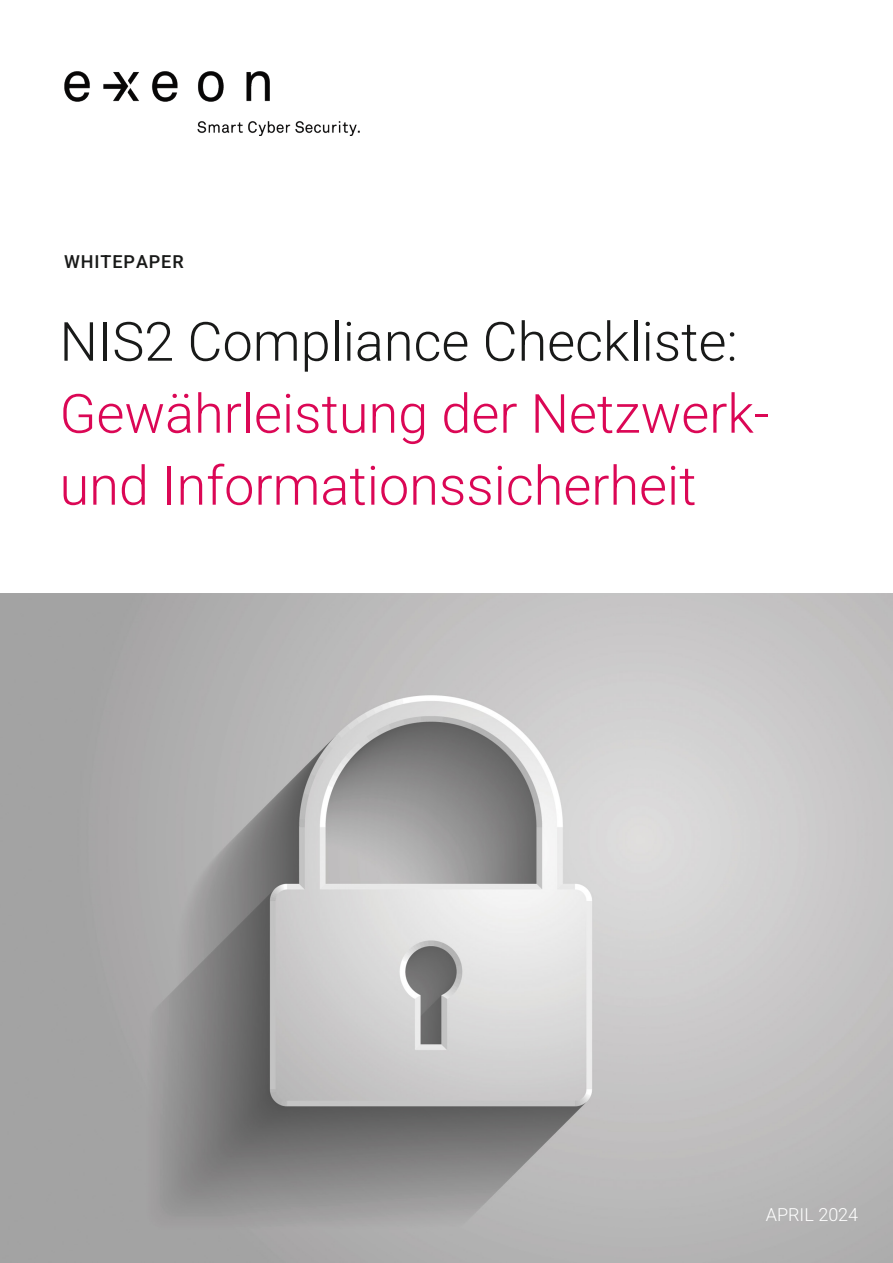
<style>
.page{position:relative;width:893px;height:1263px;background:#fff}
.page>*{position:absolute;margin:0;border:0;box-sizing:border-box;transform-origin:0 0}
.t1{font:300 54px/72px "Heebo";color:#db0755}
.t2{font:300 54px "Heebo";color:#191a19}
.t3{font:500 18px "Heebo";letter-spacing:.05em;color:#191a19}
.t4{font:300 18px "Heebo";color:#fff}
</style>
<div class="page">
<img style="left:64px;top:72px;width:295px;height:64px">
<img style="left:0;top:593px;width:893px;height:670px">
<p class="t3" style="left:64px;top:249px;width:121px">WHITEPAPER</p>
<p class="t2" style="left:60px;top:304px;width:680px">NIS2 Compliance Checkliste:</p>
<p class="t1" style="left:60px;top:377px;width:711px">Gewährleistung der Netzwerk&shy;und Informationssicherheit</p>
<p class="t4" style="left:766px;top:1202px;width:94px">APRIL 2024</p>
</div>
